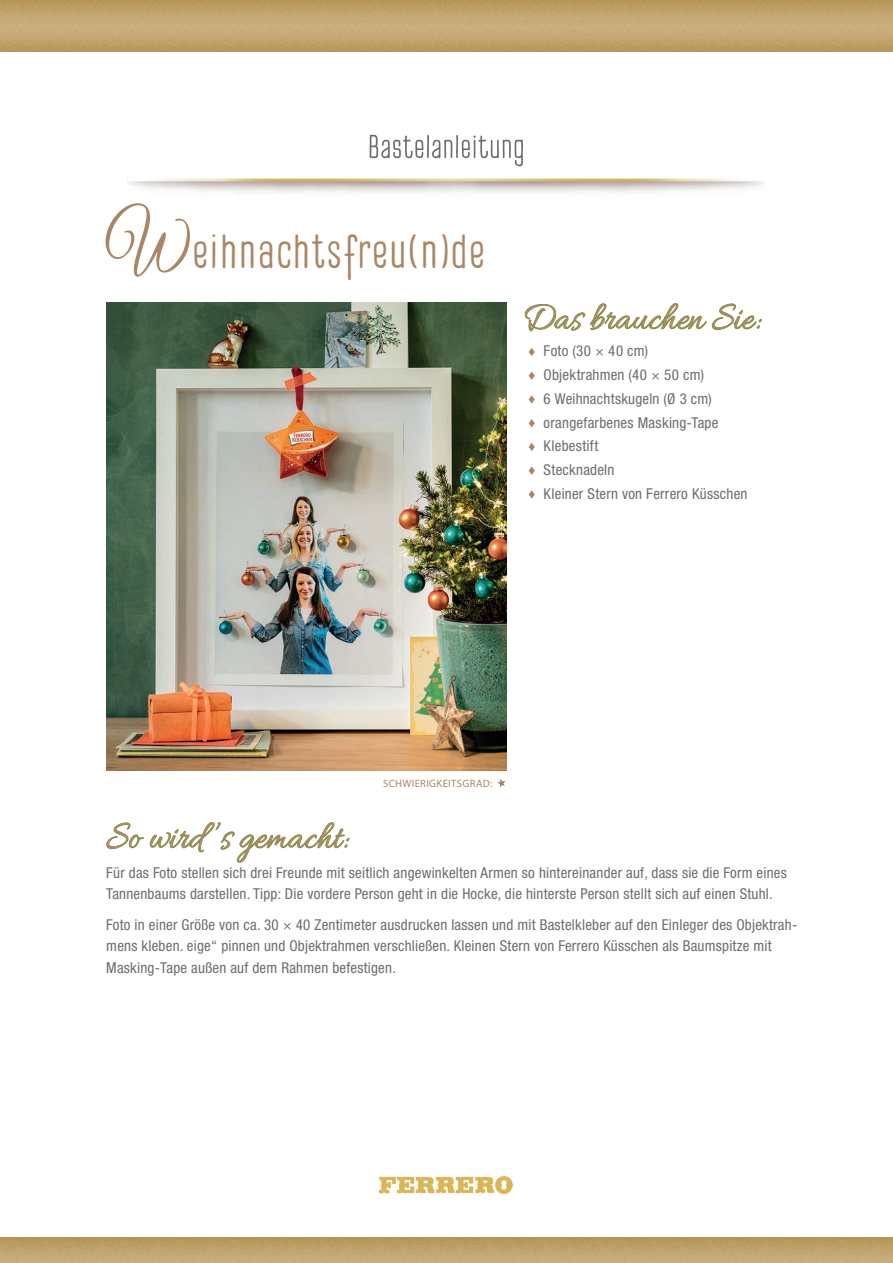
<style>
.page{position:relative;width:893px;height:1263px;background:#fff}
.page>*{position:absolute;margin:0;border:0;box-sizing:border-box;transform-origin:0 0}
.t1{font:78.75px "Good Vibrations Script";color:#aa8764;scale:.77 1}
.t2{font:51px "Allura Script";color:#aa8764;scale:.9 1}
.t3{font:48px "Frykas";letter-spacing:-.005em;color:#aa8764}
.t4{font:condensed 15px/23.7px "Helvetica Neue LT Pro";letter-spacing:.015em;color:#6c6d70}
.t5{font:10.65px "Myriad Pro";letter-spacing:.035em;color:#aa8764}
</style>
<div class="page">
<img style="left:0;top:1237px;width:497px;height:26px">
<img style="left:497px;top:1237px;width:396px;height:26px">
<img style="left:106px;top:303px;width:400px;height:467px">
<img style="left:379px;top:1176px;width:135px;height:18px">
<svg style="left:525px;top:303px;width:181px;height:28px"></svg>
<svg style="left:712px;top:304px;width:49px;height:26px"></svg>
<svg style="left:529px;top:348px;width:6px;height:8px"></svg>
<svg style="left:529px;top:371px;width:6px;height:9px"></svg>
<svg style="left:529px;top:395px;width:6px;height:9px"></svg>
<svg style="left:529px;top:419px;width:6px;height:8px"></svg>
<svg style="left:529px;top:443px;width:6px;height:8px"></svg>
<svg style="left:529px;top:466px;width:6px;height:9px"></svg>
<svg style="left:529px;top:490px;width:6px;height:9px"></svg>
<img style="left:0;top:0;width:497px;height:51px">
<img style="left:497px;top:0;width:396px;height:51px">
<svg style="left:107px;top:822px;width:242px;height:41px"></svg>
<svg style="left:497px;top:778px;width:8px;height:9px"></svg>
<img style="left:127px;top:178px;width:638px;height:15px">
<svg style="left:370px;top:135px;width:153px;height:31px"></svg>
<h1 class="t1" style="left:107px;top:188px;width:107px">W</h1>
<h3 class="t3" style="left:192px;top:223px;width:296px">eihnachtsfreu(n)de</h3>
<h2 class="t2" style="left:522px;top:290px;width:265px">Das brauchen Sie:</h2>
<p class="t4" style="left:544px;top:339px;width:205px">Foto (30 × 40 cm)<br>Objektrahmen (40 × 50 cm)<br>6 Weihnachtskugeln (Ø 3 cm) orangefarbenes Masking-Tape<br>Klebestift<br>Stecknadeln<br>Kleiner Stern von Ferrero Küsschen</p>
<p class="t5" style="left:383px;top:776px;width:111px">SCHWIERIGKEITSGRAD:</p>
<h2 class="t2" style="left:106px;top:809px;width:269px">So wird ’s gemacht:</h2>
<p class="t4" style="left:106px;top:861px;width:682px;line-height:21.8px">Für das Foto stellen sich drei Freunde mit seitlich angewinkelten Armen so hintereinander auf, dass sie die Form eines<br>Tannenbaums darstellen. Tipp: Die vordere Person geht in die Hocke, die hinterste Person stellt sich auf einen Stuhl.</p>
<p class="t4" style="left:106px;top:913px;width:692px;line-height:21.8px">Foto in einer Größe von ca. 30 × 40 Zentimeter ausdrucken lassen und mit Bastelkleber auf den Einleger des Objektrah&shy;mens kleben. eige“ pinnen und Objektrahmen verschließen. Kleinen Stern von Ferrero Küsschen als Baumspitze mit<br>Masking-Tape außen auf dem Rahmen befestigen.</p>
</div>
